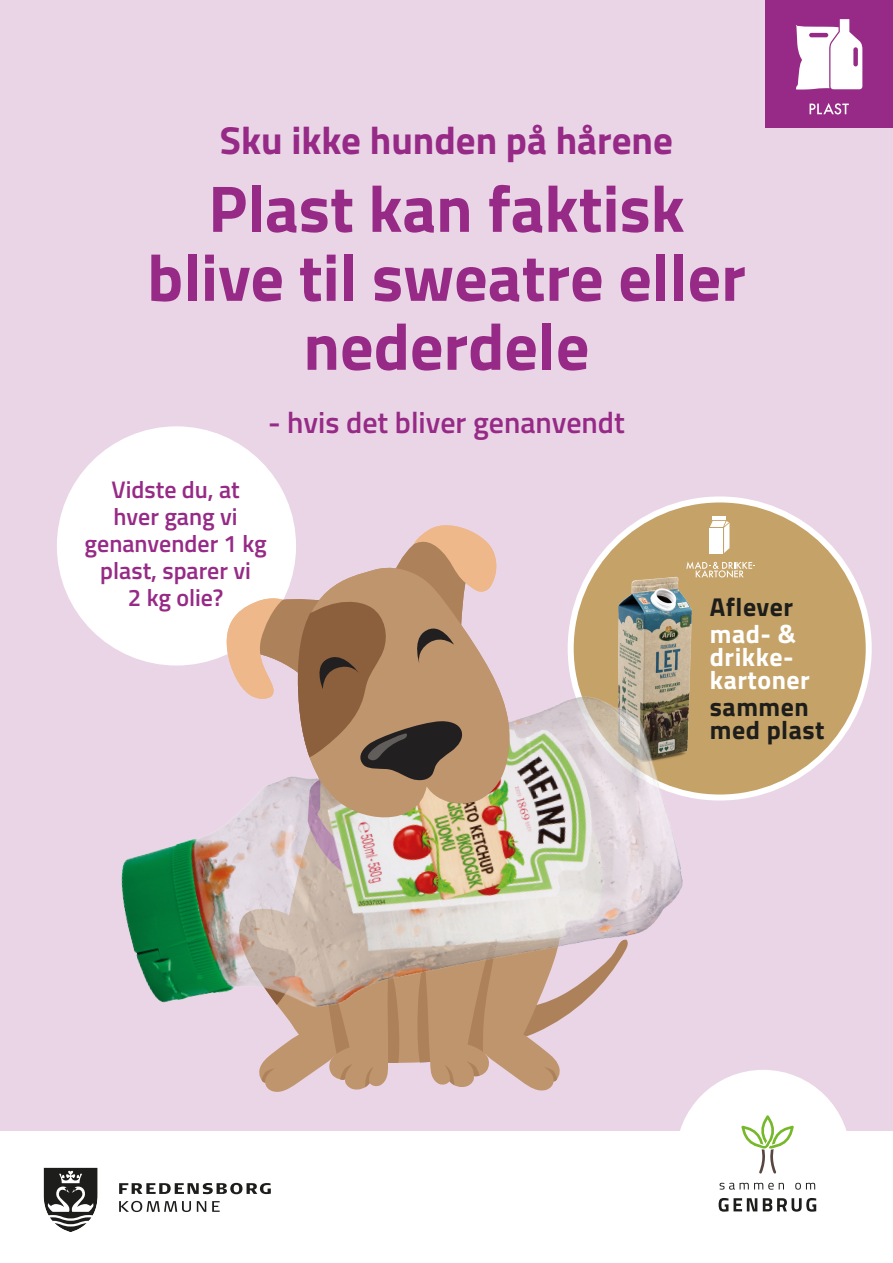
<style>
.page{position:relative;width:893px;height:1263px;background:#fff}
.page>*{position:absolute;margin:0;border:0;box-sizing:border-box;transform-origin:0 0}
.t1{font:700 66px/69px "Titillium";color:#962a86;text-align:center}
.t2{font:700 39px "Titillium";color:#962a86}
.t3{font:600 30px "Titillium";color:#962a86}
.t4{font:700 25.8px/22.8px "Titillium";letter-spacing:.02em;color:#1d1d1b}
.t5{font:700 25.8px/22.8px "Titillium";letter-spacing:.02em;color:#fff}
.t6{font:600 24px/27px "Titillium";color:#962a86;text-align:center}
</style>
<div class="page">
<div style="left:0;top:0;width:893px;height:1131px;background:#ead5e7"></div>
<div style="left:57px;top:426px;width:239px;height:239px;background:#fff;border-radius:50%"></div>
<svg style="left:629px;top:503px;width:240px;height:294px;fill:#c5a267"></svg>
<div style="left:676px;top:1070px;width:174px;height:174px;background:#fff;border-radius:50%"></div>
<svg style="left:720px;top:1183px;width:64px;height:6px"></svg>
<svg style="left:795px;top:1183px;width:20px;height:6px"></svg>
<svg style="left:719px;top:1198px;width:38px;height:14px"></svg>
<svg style="left:763px;top:1198px;width:53px;height:14px"></svg>
<svg style="left:741px;top:1115px;width:53px;height:59px"></svg>
<svg style="left:43px;top:1167px;width:55px;height:65px"></svg>
<svg style="left:119px;top:1183px;width:152px;height:11px"></svg>
<svg style="left:119px;top:1201px;width:72px;height:11px"></svg>
<svg style="left:197px;top:1201px;width:9px;height:11px"></svg>
<svg style="left:212px;top:1201px;width:8px;height:11px"></svg>
<img style="left:120px;top:651px;width:602px;height:352px">
<svg style="left:223px;top:525px;width:406px;height:567px"></svg>
<div style="left:765px;top:0;width:128px;height:128px;background:#962a86"></div>
<svg style="left:809px;top:103px;width:40px;height:11px"></svg>
<svg style="left:796px;top:19px;width:66px;height:71px"></svg>
<h2 class="t2" style="left:220px;top:110px;width:455px">Sku ikke hunden på hårene</h2>
<h1 class="t1" style="left:147px;top:171px;width:600px">Plast kan faktisk blive til sweatre eller nederdele</h1>
<p class="t3" style="left:268px;top:400px;width:358px">- hvis det bliver genanvendt</p>
<p class="t6" style="left:85px;top:475px;width:184px">Vidste du, at<br>hver gang vi genanvender 1 kg plast, sparer vi<br>2 kg olie?</p>
<p class="t4" style="left:710px;top:594px;width:85px">Aflever</p>
<p class="t5" style="left:710px;top:621px;width:102px">mad- &amp; drikke&shy;kartoner</p>
<p class="t4" style="left:710px;top:694px;width:116px">sammen med plast</p>
</div>
